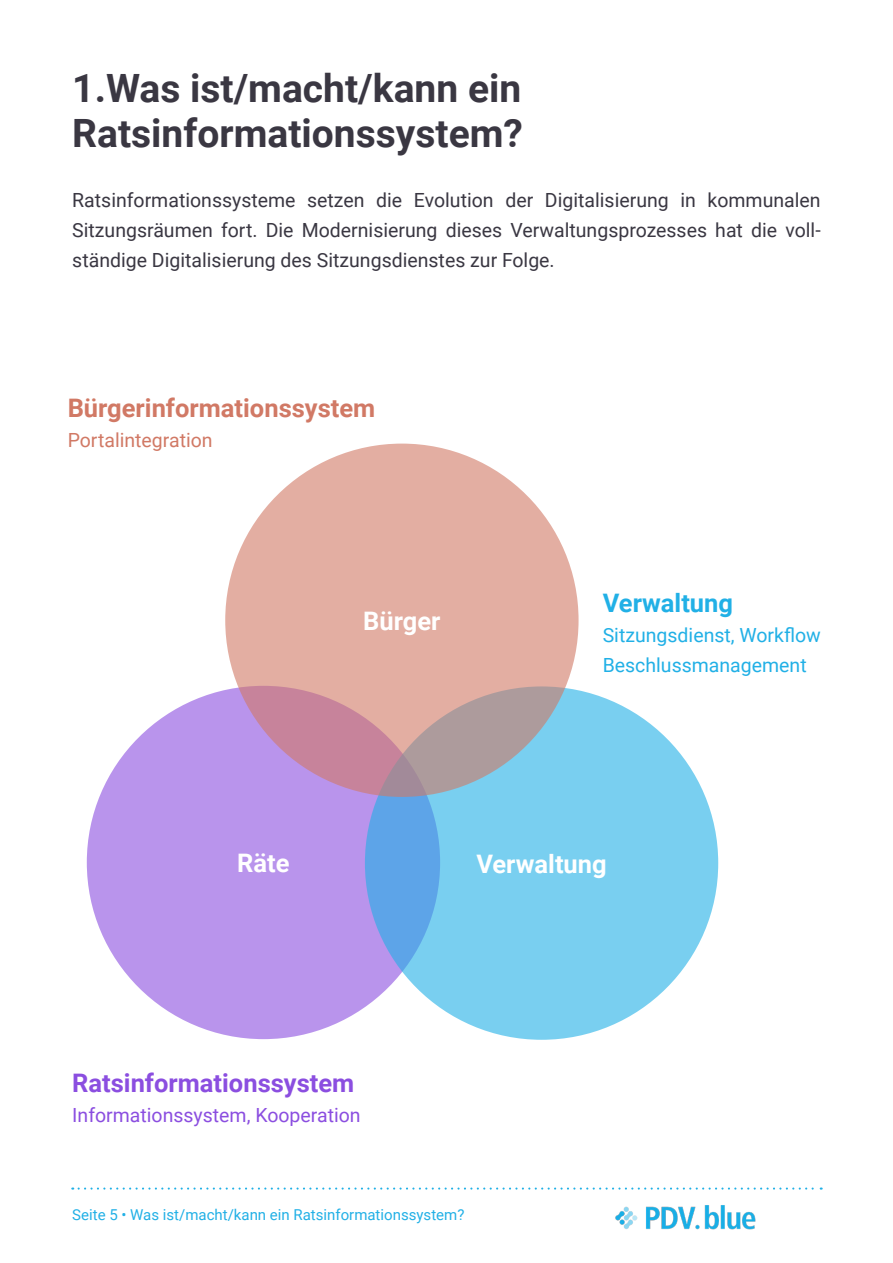
<style>
.page{position:relative;width:893px;height:1263px;background:#fff}
.page>*{position:absolute;margin:0;border:0;box-sizing:border-box;transform-origin:0 0}
.t1{font:700 39px/45px "Roboto";color:#3a3742}
.t2{font:700 25.5px "Roboto";color:#d17965}
.t3{font:700 25.5px "Roboto";color:#8b4ee0}
.t4{font:700 25.5px "Roboto";color:#fff}
.t5{font:700 25.5px "Roboto";color:#21b0e6}
.t6{font:19.5px/30px "Roboto";color:#3a3742;text-align:justify}
.t7{font:19.5px/30px "Roboto";color:#21b0e6}
.t8{font:19.5px "Roboto";color:#8b4ee0}
.t9{font:19.5px "Roboto";color:#d17965}
.t10{font:15px "Roboto";color:#21b0e6}
</style>
<div class="page">
<img style="left:615px;top:1205px;width:141px;height:25px">
<svg style="left:79px;top:1187px;width:743px;height:2px"></svg>
<div style="left:87px;top:686px;width:353px;height:353px;background:#b994ec;border-radius:50%"></div>
<svg style="left:365px;top:686px;width:353px;height:354px;background:#75caef"></svg>
<svg style="left:225px;top:444px;width:354px;height:353px;background:#daa7a0"></svg>
<h1 class="t1" style="left:72px;top:64px;width:452px">1.Was ist/macht/kann ein<br>Ratsinformationssystem?</h1>
<p class="t6" style="left:72px;top:185px;width:750px">Ratsinformationssysteme setzen die Evolution der Digitalisierung in kommunalen Sitzungsräumen fort. Die Modernisierung dieses Verwaltungsprozesses hat die voll&shy;ständige Digitalisierung des Sitzungsdienstes zur Folge.</p>
<h2 class="t2" style="left:68px;top:390px;width:309px">Bürgerinformationssystem</h2>
<p class="t9" style="left:68px;top:427px;width:147px">Portalintegration</p>
<h2 class="t4" style="left:363px;top:603px;width:79px">Bürger</h2>
<h2 class="t5" style="left:603px;top:585px;width:132px">Verwaltung</h2>
<p class="t7" style="left:603px;top:620px;width:220px">Sitzungsdienst, Workflow<br>Beschlussmanagement</p>
<h2 class="t4" style="left:237px;top:845px;width:54px">Räte</h2>
<h2 class="t4" style="left:476px;top:846px;width:132px">Verwaltung</h2>
<h2 class="t3" style="left:72px;top:1065px;width:283px">Ratsinformationssystem</h2>
<p class="t8" style="left:72px;top:1102px;width:290px">Informationssystem, Kooperation</p>
<p class="t10" style="left:72px;top:1204px;width:394px">Seite 5 • Was ist/macht/kann ein Ratsinformationssystem?</p>
</div>
